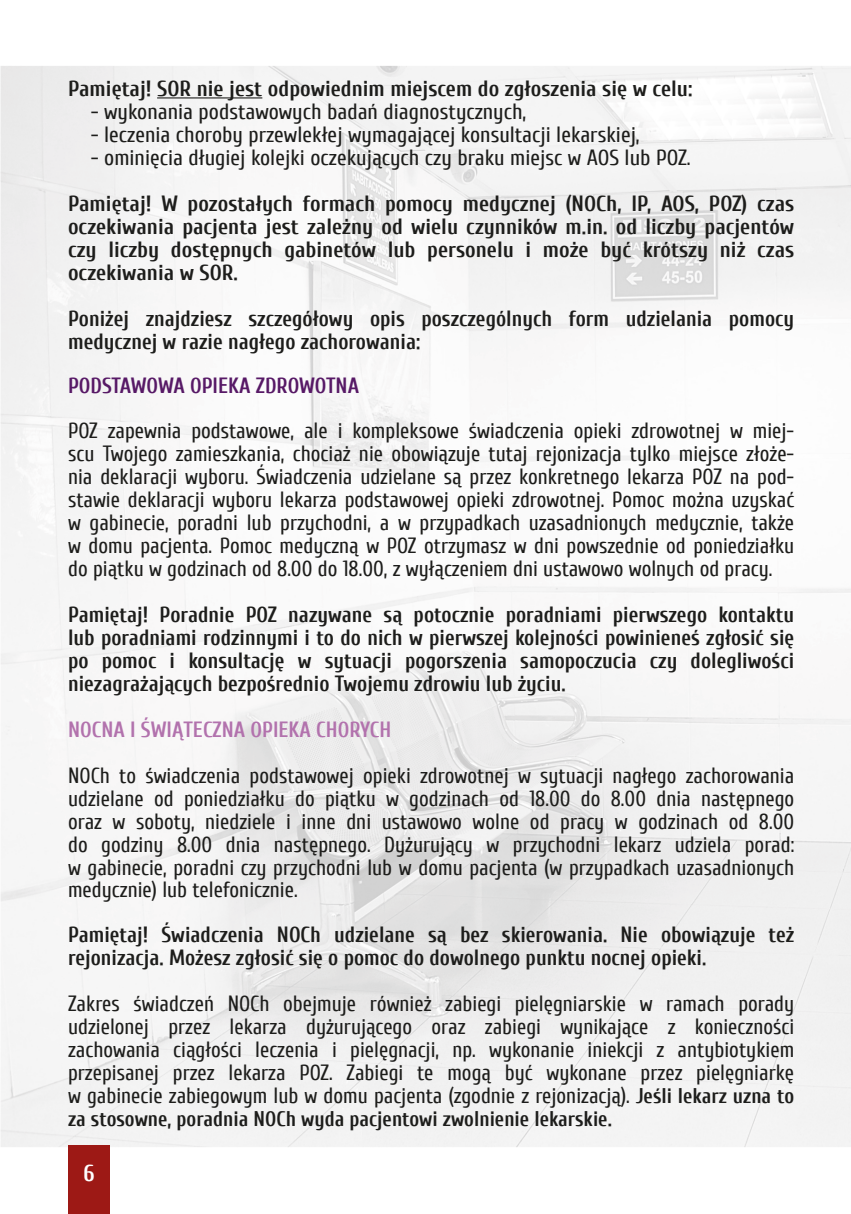
<style>
.page{position:relative;width:851px;height:1214px;background:#fff}
.page>*{position:absolute;margin:0;border:0;box-sizing:border-box;transform-origin:0 0}
.t1{font:700 23.4px "Cuprum";color:#fff}
.t2{font:22px/23px "Cuprum";color:#1d1d1b;text-align:justify;scale:.96 1}
.t3{font:700 22px/23px "Cuprum";color:#1d1d1b;scale:.96 1}
.t4{font:700 22px/23px "Cuprum";color:#1d1d1b;text-align:justify}
.t5{font:22px "Cuprum";color:#1d1d1b}
.t6{font:700 22px "Cuprum";color:#b272ad;scale:.96 1}
.t7{font:700 22px "Cuprum";color:#571966;scale:.96 1}
.t8{font:700 21.2px "Cuprum";color:#1d1d1b;scale:.96 1}
.s1{font-weight:700;font-size:21.2px}
</style>
<div class="page">
<img style="left:0;top:66px;width:850px;height:1081px">
<div style="left:68px;top:1145px;width:42px;height:68px;background:#9d1915"></div>
<hr style="left:157px;top:97px;width:105px;height:1px;background:#1d1d1b">
<svg style="left:850px;top:1054px;width:1px;height:28px"></svg>
<p class="t4" style="left:68px;top:77px;width:625px">Pamiętaj! SOR nie jest odpowiednim miejscem do zgłoszenia się w celu:</p>
<p class="t5" style="left:91px;top:100px;width:437px">- wykonania podstawowych badań diagnostycznych,</p>
<p class="t5" style="left:91px;top:123px;width:550px">- leczenia choroby przewlekłej wymagającej konsultacji lekarskiej,</p>
<p class="t5" style="left:91px;top:146px;width:601px">- ominięcia długiej kolejki oczekujących czy braku miejsc w AOS lub POZ.</p>
<p class="t4" style="left:68px;top:192px;width:727px">Pamiętaj! W pozostałych formach pomocy medycznej (NOCh, IP, AOS, POZ) czas oczekiwania pacjenta jest zależny od wielu czynników m.in. od liczby pacjentów czy liczby dostępnych gabinetów lub personelu i może być krótszy niż czas oczekiwania w SOR.</p>
<p class="t3" style="left:68px;top:307px;width:757px">Poniżej znajdziesz szczegółowy opis poszczególnych form udzielania pomocy medycznej w razie nagłego zachorowania:</p>
<p class="t7" style="left:68px;top:374px;width:304px">PODSTAWOWA OPIEKA ZDROWOTNA</p>
<p class="t2" style="left:68px;top:418px;width:757px">POZ zapewnia podstawowe, ale i kompleksowe świadczenia opieki zdrowotnej w miej&shy;scu Twojego zamieszkania, chociaż nie obowiązuje tutaj rejonizacja tylko miejsce złoże&shy;nia deklaracji wyboru. Świadczenia udzielane są przez konkretnego lekarza POZ na pod&shy;stawie deklaracji wyboru lekarza podstawowej opieki zdrowotnej. Pomoc można uzyskać w gabinecie, poradni lub przychodni, a w przypadkach uzasadnionych medycznie, także w domu pacjenta. Pomoc medyczną w POZ otrzymasz w dni powszednie od poniedziałku do piątku w godzinach od 8.00 do 18.00, z wyłączeniem dni ustawowo wolnych od pracy.</p>
<p class="t3" style="left:68px;top:602px;width:757px;text-align:justify">Pamiętaj! Poradnie POZ nazywane są potocznie poradniami pierwszego kontaktu lub poradniami rodzinnymi i to do nich w pierwszej kolejności powinieneś zgłosić się po pomoc i konsultację w sytuacji pogorszenia samopoczucia czy dolegliwości niezagrażających bezpośrednio Twojemu zdrowiu lub życiu.</p>
<p class="t6" style="left:68px;top:717px;width:25px">Nocna</p>
<p class="t6" style="left:130px;top:717px;width:68px">iświąteczna</p>
<p class="t6" style="left:250px;top:717px;width:12px">opieka</p>
<p class="t6" style="left:316px;top:717px;width:80px">chorych</p>
<p class="t2" style="left:68px;top:763px;width:757px">NOCh to świadczenia podstawowej opieki zdrowotnej w sytuacji nagłego zachorowania udzielane od poniedziałku do piątku w godzinach od 18.00 do 8.00 dnia następnego oraz w soboty, niedziele i inne dni ustawowo wolne od pracy w godzinach od 8.00 do godziny 8.00 dnia następnego. Dyżurujący w przychodni lekarz udziela porad: w gabinecie, poradni czy przychodni lub w domu pacjenta (w przypadkach uzasadnionych medycznie) lub telefonicznie.</p>
<p class="t3" style="left:68px;top:922px;width:757px">Pamiętaj! Świadczenia NOCh udzielane są bez skierowania. Nie obowiązuje też rejonizacja. Możesz zgłosić się o pomoc do dowolnego punktu nocnej opieki.</p>
<p class="t2" style="left:68px;top:991px;width:757px">Zakres świadczeń NOCh obejmuje również zabiegi pielęgniarskie w ramach porady udzielonej przez lekarza dyżurującego oraz zabiegi wynikające z konieczności zachowania ciągłości leczenia i pielęgnacji, np. wykonanie iniekcji z antybiotykiem przepisanej przez lekarza POZ. Zabiegi te mogą być wykonane przez pielęgniarkę w gabinecie zabiegowym lub w domu pacjenta (zgodnie z rejonizacją). <span class="s1">Jeśli lekarz uzna to</span></p>
<p class="t8" style="left:68px;top:1106px;width:568px">za stosowne, poradnia NOCh wyda pacjentowi zwolnienie lekarskie.</p>
<p class="t1" style="left:83px;top:1159px;width:13px">6</p>
</div>
